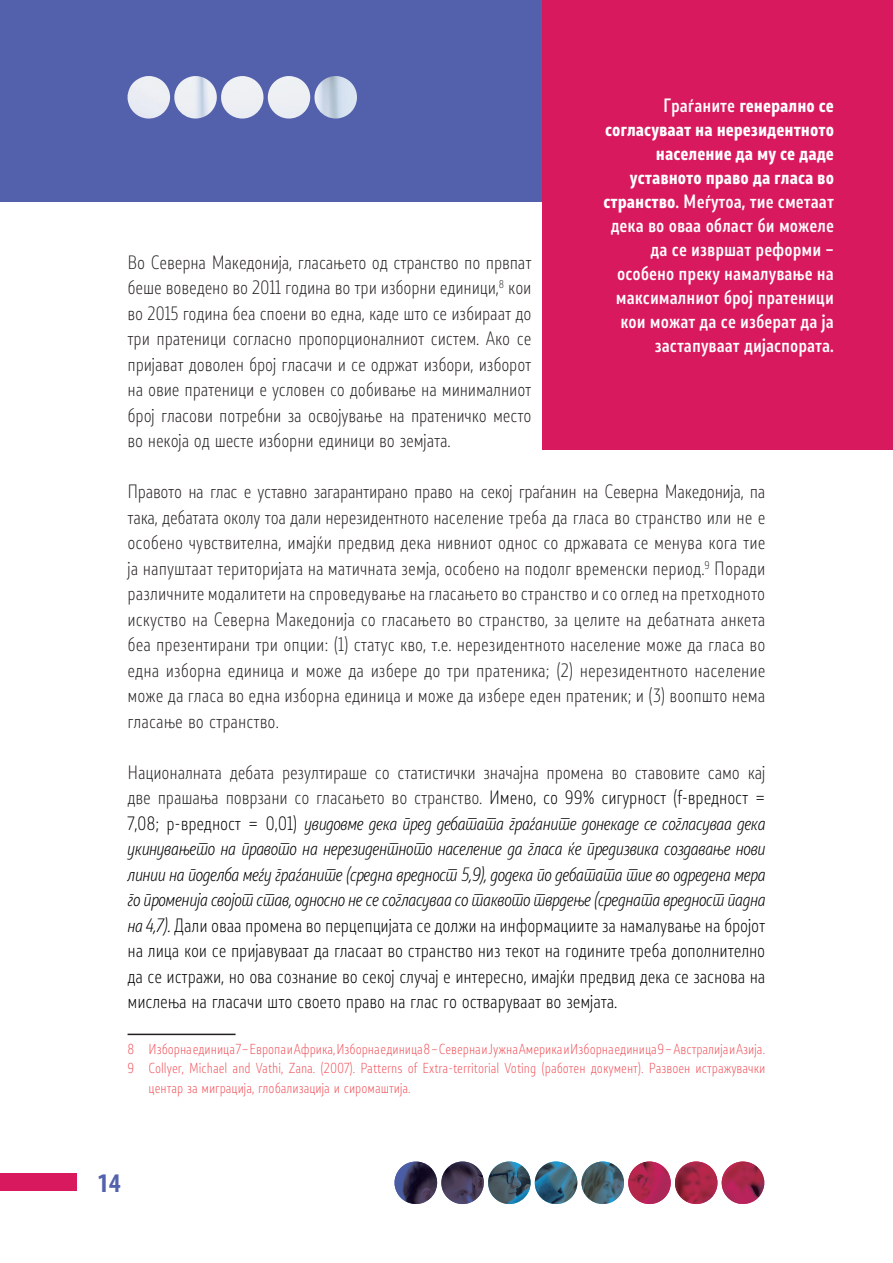
<style>
.page{position:relative;width:893px;height:1263px;background:#fff}
.page>*{position:absolute;margin:0;border:0;box-sizing:border-box;transform-origin:0 0}
.t1{font:700 condensed 27px "Myriad Pro";color:#5262ac}
.t2{font:300 18px/25.5px "Stobi Sans Cn";letter-spacing:-.01em;color:#231f20;text-align:justify}
.t3{font:300 18px/25.5px "Stobi Sans Cn";letter-spacing:-.01em;color:#000;text-align:justify}
.t4{font:500 18px/24px "Stobi Sans Cn";color:#fff;text-align:right}
.Footnote_text{font:300 13.5px/19.5px "Stobi Sans Cn";color:#ef4d55}
.s1{font-weight:700}
.s2{color:#231f20}
.s3{font-family:"Stobi Sans Cn It"}
</style>
<div class="page">
<svg style="left:395px;top:1173px;width:42px;height:30px"></svg>
<div style="left:581px;top:1161px;width:43px;height:43px;background:#4f7b94;border-radius:50%"></div>
<svg style="left:441px;top:1161px;width:43px;height:43px"></svg>
<img style="left:462px;top:1161px;width:18px;height:9px">
<img style="left:441px;top:1161px;width:21px;height:21px">
<img style="left:488px;top:1161px;width:43px;height:43px">
<img style="left:616px;top:1166px;width:8px;height:31px">
<img style="left:581px;top:1161px;width:35px;height:43px">
<img style="left:535px;top:1161px;width:42px;height:43px">
<img style="left:675px;top:1161px;width:42px;height:43px">
<img style="left:628px;top:1161px;width:43px;height:43px">
<img style="left:721px;top:1161px;width:43px;height:43px">
<img style="left:397px;top:1161px;width:41px;height:25px">
<img style="left:395px;top:1179px;width:27px;height:25px">
<div style="left:0;top:1174px;width:77px;height:17px;background:#d9195d"></div>
<div style="left:0;top:0;width:893px;height:202px;background:#5360ac"></div>
<img style="left:128px;top:76px;width:89px;height:43px">
<img style="left:221px;top:76px;width:89px;height:43px">
<img style="left:314px;top:76px;width:43px;height:43px">
<hr style="left:128px;top:1034px;width:108px;height:1px;background:#231f20">
<div style="left:543px;top:0;width:350px;height:450px;background:#d9195d"></div>
<p class="t4" style="left:603px;top:93px;width:232px">Граѓаните <span class="s1">генерално се согласуваат на нерезидентното население да му се даде уставното право да гласа во странство</span>. Меѓутоа, тие сметаат дека во оваа област би можеле да се извршат реформи – особено преку намалување на максималниот број пратеници кои можат да се изберат да ја застапуваат дијаспората.</p>
<p class="t2" style="left:128px;top:249px;width:405px">Во Северна Македонија, гласањето од странство по првпат беше воведено во 2011 година во три изборни единици,<sup>8</sup> кои во 2015 година беа споени во една, каде што се избираат до три пратеници согласно пропорционалниот систем. Ако се пријават доволен број гласачи и се одржат избори, изборот на овие пратеници е условен со добивање на минималниот број гласови потребни за освојување на пратеничко место во некоја од шесте изборни единици во земјата.</p>
<p class="t2" style="left:128px;top:478px;width:639px">Правото на глас е уставно загарантирано право на секој граѓанин на Северна Македонија, па така, дебатата околу тоа дали нерезидентното население треба да гласа во странство или не е особено чувствителна, имајќи предвид дека нивниот однос со државата се менува кога тие ја напуштаат територијата на матичната земја, особено на подолг временски период.<sup>9</sup> Поради различните модалитети на спроведување на гласањето во странство и со оглед на претходното искуство на Северна Македонија со гласањето во странство, за целите на дебатната анкета беа презентирани три опции: (1) статус кво, т.е. нерезидентното население може да гласа во една изборна единица и може да избере до три пратеника; (2) нерезидентното население може да гласа во една изборна единица и може да избере еден пратеник; и (3) воопшто нема гласање во странство.</p>
<p class="t3" style="left:128px;top:759px;width:639px"><span class="s2">Националната дебата резултираше со статистички значајна промена во ставовите само кај две прашања поврзани со гласањето во странство.</span> Имено, со 99% сигурност (f-вредност = 7,08; p-вредност = 0,01) <span class="s3">увидовме дека пред дебатата граѓаните донекаде се согласуваа дека укинувањето на правото на нерезидентното население да гласа ќе предизвика создавање нови линии на поделба меѓу граѓаните (средна вредност 5,9), додека по дебатата тие во одредена мера го променија својот став, односно не се согласуваа со таквото тврдење (средната вредност падна на 4,7).</span> Дали оваа промена во перцепцијата се должи на информациите за намалување на бројот на лица кои се пријавуваат да гласаат во странство низ текот на годините треба дополнително да се истражи, но ова сознание во секој случај е интересно, имајќи предвид дека се заснова на мислења на гласачи што своето право на глас го остваруваат во земјата.</p>
<p class="Footnote_text" style="left:128px;top:1039px;width:639px">8 Изборна единица 7 – Европа и Африка, Изборна единица 8 – Северна и Јужна Америка и Изборна единица 9 – Австралија и Азија.</p>
<p class="Footnote_text" style="left:149px;top:1058px;width:618px;text-indent:-21px">9 Collyer, Michael and Vathi, Zana. (2007). Patterns of Extra-territorial Voting (работен документ). Развоен истражувачки центар за миграција, глобализација и сиромаштија.</p>
<h1 class="t1" style="left:98px;top:1166px;width:25px">14</h1>
</div>
